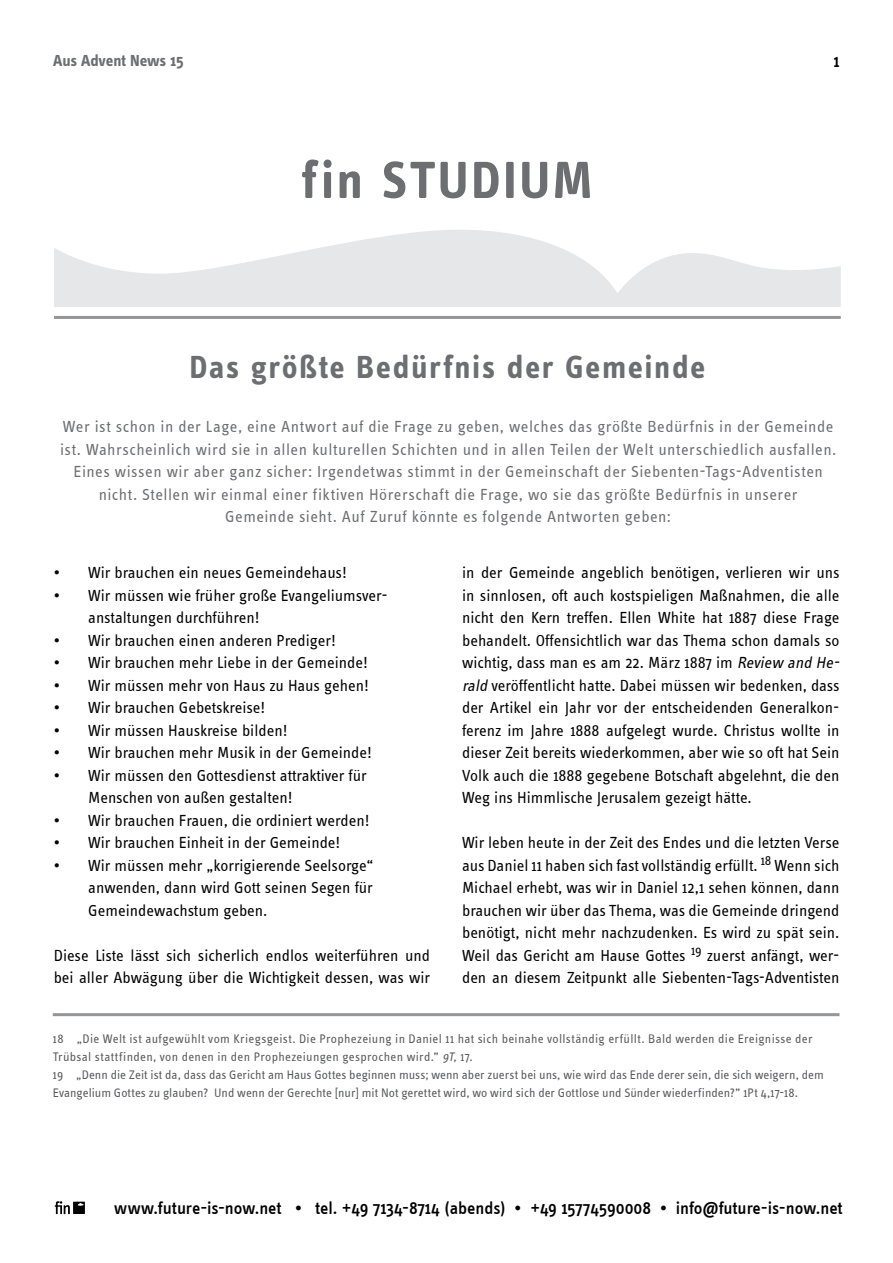
<style>
.page{position:relative;width:893px;height:1263px;background:#fff}
.page>*{position:absolute;margin:0;border:0;box-sizing:border-box;transform-origin:0 0}
.t1{font:700 54px "Info OT Text";letter-spacing:.045em;color:#6d6e71}
.t2{font:700 33px "Info OT Text";letter-spacing:.045em;color:#6d6e71}
.t3{font:500 18px "Info Text";letter-spacing:-.005em;color:#000}
.t4{font:16.5px/22.5px "Info Text";color:#000}
.t5{font:16.5px/22.5px "Info Text";letter-spacing:.025em;color:#6d6e71;text-align:center}
.t6{font:700 16.5px "Info OT Text";letter-spacing:-.01em;color:#6d6e71}
.t7{font:12.75px/18px "Info Text";letter-spacing:.01em;color:#58595b}
.s1{font-style:italic}
</style>
<div class="page">
<svg style="left:55px;top:1201px;width:30px;height:13px"></svg>
<hr style="left:54px;top:316px;width:787px;height:3px;background:#939598">
<svg style="left:54px;top:230px;width:787px;height:77px;fill:#e6e7e8"></svg>
<hr style="left:53px;top:1013px;width:786px;height:3px;background:#939598">
<p class="t6" style="left:53px;top:51px;width:132px">Aus Advent News 15</p>
<p class="t3" style="left:833px;top:51px;width:8px">1</p>
<h1 class="t1" style="left:301px;top:147px;width:293px">fin STUDIUM</h1>
<h2 class="t2" style="left:189px;top:347px;width:518px">Das größte Bedürfnis der Gemeinde</h2>
<p class="t5" style="left:60px;top:415px;width:778px">Wer ist schon in der Lage, eine Antwort auf die Frage zu geben, welches das größte Bedürfnis in der Gemeinde ist. Wahrscheinlich wird sie in allen kulturellen Schichten und in allen Teilen der Welt unterschiedlich ausfallen.<br>Eines wissen wir aber ganz sicher: Irgendetwas stimmt in der Gemeinschaft der Siebenten-Tags-Adventisten nicht. Stellen wir einmal einer fiktiven Hörerschaft die Frage, wo sie das größte Bedürfnis in unserer<br>Gemeinde sieht. Auf Zuruf könnte es folgende Antworten geben:</p>
<p class="t4" style="left:54px;top:561px;width:295px">• Wir brauchen ein neues Gemeindehaus!</p>
<p class="t4" style="left:88px;top:584px;width:299px;text-indent:-35px">• Wir müssen wie früher große Evangeliumsver&shy;anstaltungen durchführen!</p>
<p class="t4" style="left:54px;top:629px;width:284px">• Wir brauchen einen anderen Prediger!</p>
<p class="t4" style="left:54px;top:651px;width:316px">• Wir brauchen mehr Liebe in der Gemeinde!</p>
<p class="t4" style="left:54px;top:674px;width:317px">• Wir müssen mehr von Haus zu Haus gehen!</p>
<p class="t4" style="left:54px;top:696px;width:213px">• Wir brauchen Gebetskreise!</p>
<p class="t4" style="left:54px;top:719px;width:235px">• Wir müssen Hauskreise bilden!</p>
<p class="t4" style="left:54px;top:741px;width:320px">• Wir brauchen mehr Musik in der Gemeinde!</p>
<p class="t4" style="left:88px;top:764px;width:280px;text-indent:-35px">• Wir müssen den Gottesdienst attraktiver für<br>Menschen von außen gestalten!</p>
<p class="t4" style="left:54px;top:809px;width:317px">• Wir brauchen Frauen, die ordiniert werden!</p>
<p class="t4" style="left:54px;top:831px;width:288px">• Wir brauchen Einheit in der Gemeinde!</p>
<p class="t4" style="left:88px;top:854px;width:287px;text-align:justify;text-indent:-35px">• Wir müssen mehr „korrigierende Seelsorge“ anwenden, dann wird Gott seinen Segen für Gemeindewachstum geben.</p>
<p class="t4" style="left:54px;top:944px;width:378px">Diese Liste lässt sich sicherlich endlos weiterführen und bei aller Abwägung über die Wichtigkeit dessen, was wir</p>
<p class="t4" style="left:462px;top:561px;width:382px">in der Gemeinde angeblich benötigen, verlieren wir uns in sinnlosen, oft auch kostspieligen Maßnahmen, die alle nicht den Kern treffen. Ellen White hat 1887 diese Frage behandelt. Offensichtlich war das Thema schon damals so wichtig, dass man es am 22. März 1887 im <span class="s1">Review and He&shy;rald</span> veröffentlicht hatte. Dabei müssen wir bedenken, dass der Artikel ein Jahr vor der entscheidenden Generalkon&shy;ferenz im Jahre 1888 aufgelegt wurde. Christus wollte in dieser Zeit bereits wiederkommen, aber wie so oft hat Sein Volk auch die 1888 gegebene Botschaft abgelehnt, die den Weg ins Himmlische Jerusalem gezeigt hätte.</p>
<p class="t4" style="left:462px;top:831px;width:379px;text-align:justify">Wir leben heute in der Zeit des Endes und die letzten Verse aus Daniel 11 haben sich fast vollständig erfüllt. <sup>18</sup> Wenn sich Michael erhebt, was wir in Daniel 12,1 sehen können, dann brauchen wir über das Thema, was die Gemeinde dringend benötigt, nicht mehr nachzudenken. Es wird zu spät sein.<br>Weil das Gericht am Hause Gottes <sup>19</sup> zuerst anfängt, wer&shy;den an diesem Zeitpunkt alle Siebenten-Tags-Adventisten</p>
<p class="t7" style="left:53px;top:1030px;width:772px">18 „Die Welt ist aufgewühlt vom Kriegsgeist. Die Prophezeiung in Daniel 11 hat sich beinahe vollständig erfüllt. Bald werden die Ereignisse der Trübsal stattfinden, von denen in den Prophezeiungen gesprochen wird.” <span class="s1">9T</span>, 17.<br>19 „Denn die Zeit ist da, dass das Gericht am Haus Gottes beginnen muss; wenn aber zuerst bei uns, wie wird das Ende derer sein, die sich weigern, dem Evangelium Gottes zu glauben? Und wenn der Gerechte [nur] mit Not gerettet wird, wo wird sich der Gottlose und Sünder wiederfinden?” 1Pt 4,17-18.</p>
<p class="t3" style="left:114px;top:1198px;width:730px">www.future-is-now.net • tel. +49 7134-8714 (abends) • +49 15774590008 • info@future-is-now.net</p>
</div>
